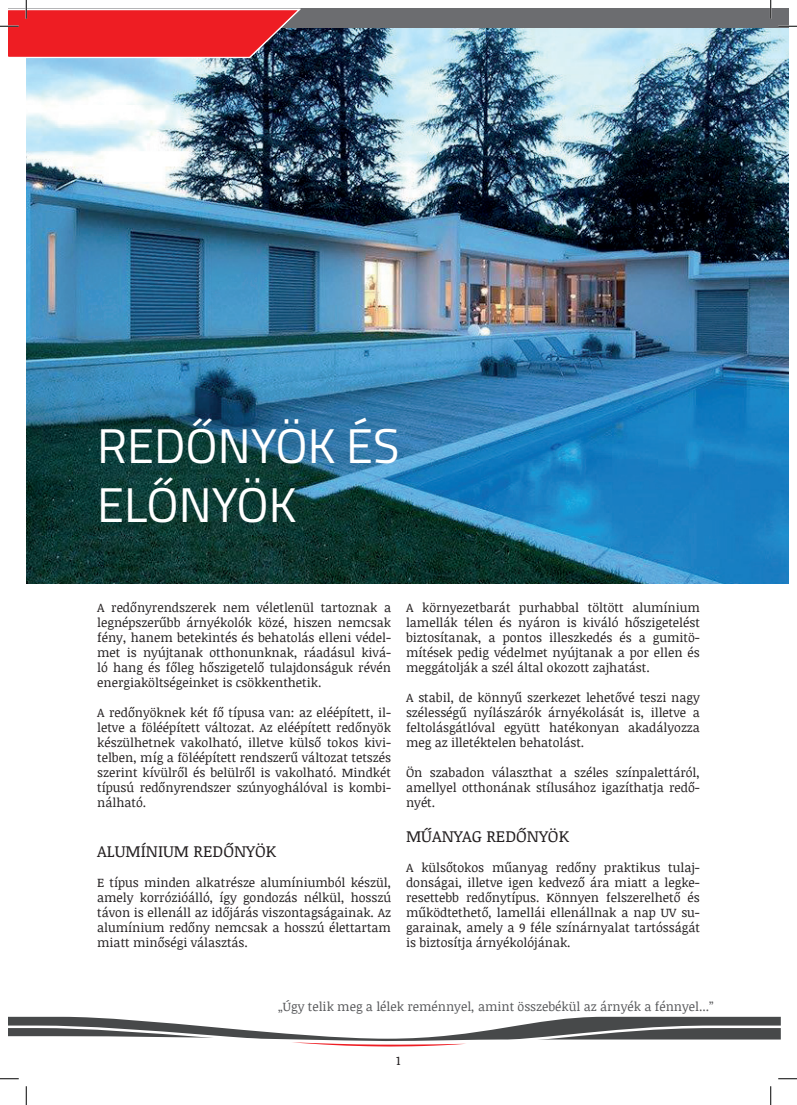
<style>
.page{position:relative;width:797px;height:1105px;background:#fff}
.page>*{position:absolute;margin:0;border:0;box-sizing:border-box;transform-origin:0 0}
.t1{font:48.75px/58.5px "Titillium Web";color:#fff}
.t2{font:16.25px "Noticia Text";color:#231f20}
.t3{font:12.5px/15px "Noticia Text";color:#231f20;text-align:justify}
.t4{font:12.5px "Noticia Text";color:#57585a}
</style>
<div class="page">
<div style="left:9px;top:9px;width:779px;height:39px;background:#6c6d70"></div>
<svg style="left:9px;top:1016px;width:772px;height:31px"></svg>
<img style="left:26px;top:28px;width:762px;height:555px">
<svg style="left:778px;top:25px;width:19px;height:2px"></svg>
<svg style="left:0;top:1078px;width:19px;height:1px"></svg>
<svg style="left:778px;top:1078px;width:19px;height:1px"></svg>
<svg style="left:0;top:0;width:302px;height:59px"></svg>
<svg style="left:25px;top:1086px;width:2px;height:19px"></svg>
<svg style="left:770px;top:0;width:1px;height:19px"></svg>
<svg style="left:770px;top:1086px;width:1px;height:19px"></svg>
<h1 class="t1" style="left:97px;top:415px;width:304px">REDŐNYÖK ÉS<br>ELŐNYÖK</h1>
<p class="t3" style="left:97px;top:600px;width:295px">A redőnyrendszerek nem véletlenül tartoznak a legnépszerűbb árnyékolók közé, hiszen nemcsak fény, hanem betekintés és behatolás elleni védel&shy;met is nyújtanak otthonunknak, ráadásul kivá&shy;ló hang és főleg hőszigetelő tulajdonságuk révén energiaköltségeinket is csökkenthetik.</p>
<p class="t3" style="left:97px;top:705px;width:295px">A redőnyöknek két fő típusa van: az eléépített, il&shy;letve a föléépített változat. Az eléépített redőnyök készülhetnek vakolható, illetve külső tokos kivi&shy;telben, míg a föléépített rendszerű változat tetszés szerint kívülről és belülről is vakolható. Mindkét típusú redőnyrendszer szúnyoghálóval is kombi&shy;nálható.</p>
<h2 class="t2" style="left:97px;top:839px;width:180px">ALUMÍNIUM REDŐNYÖK</h2>
<p class="t3" style="left:97px;top:874px;width:295px">E típus minden alkatrésze alumíniumból készül, amely korrózióálló, így gondozás nélkül, hosszú távon is ellenáll az időjárás viszontagságainak. Az alumínium redőny nemcsak a hosszú élettartam miatt minőségi választás.</p>
<p class="t3" style="left:406px;top:600px;width:295px">A környezetbarát purhabbal töltött alumínium lamellák télen és nyáron is kiváló hőszigetelést biztosítanak, a pontos illeszkedés és a gumitö&shy;mítések pedig védelmet nyújtanak a por ellen és meggátolják a szél által okozott zajhatást.</p>
<p class="t3" style="left:406px;top:690px;width:295px">A stabil, de könnyű szerkezet lehetővé teszi nagy szélességű nyílászárók árnyékolását is, illetve a feltolásgátlóval együtt hatékonyan akadályozza meg az illetéktelen behatolást.</p>
<p class="t3" style="left:406px;top:765px;width:295px">Ön szabadon választhat a széles színpalettáról, amellyel otthonának stílusához igazíthatja redő&shy;nyét.</p>
<h2 class="t2" style="left:406px;top:824px;width:164px">MŰANYAG REDŐNYÖK</h2>
<p class="t3" style="left:406px;top:859px;width:295px">A külsőtokos műanyag redőny praktikus tulaj&shy;donságai, illetve igen kedvező ára miatt a legke&shy;resettebb redőnytípus. Könnyen felszerelhető és működtethető, lamellái ellenállnak a nap UV su&shy;garainak, amely a 9 féle színárnyalat tartósságát is biztosítja árnyékolójának.</p>
<p class="t4" style="left:278px;top:997px;width:437px">„Úgy telik meg a lélek reménnyel, amint összebékül az árnyék a fénnyel...”</p>
<p class="t3" style="left:396px;top:1053px;width:6px">1</p>
</div>
